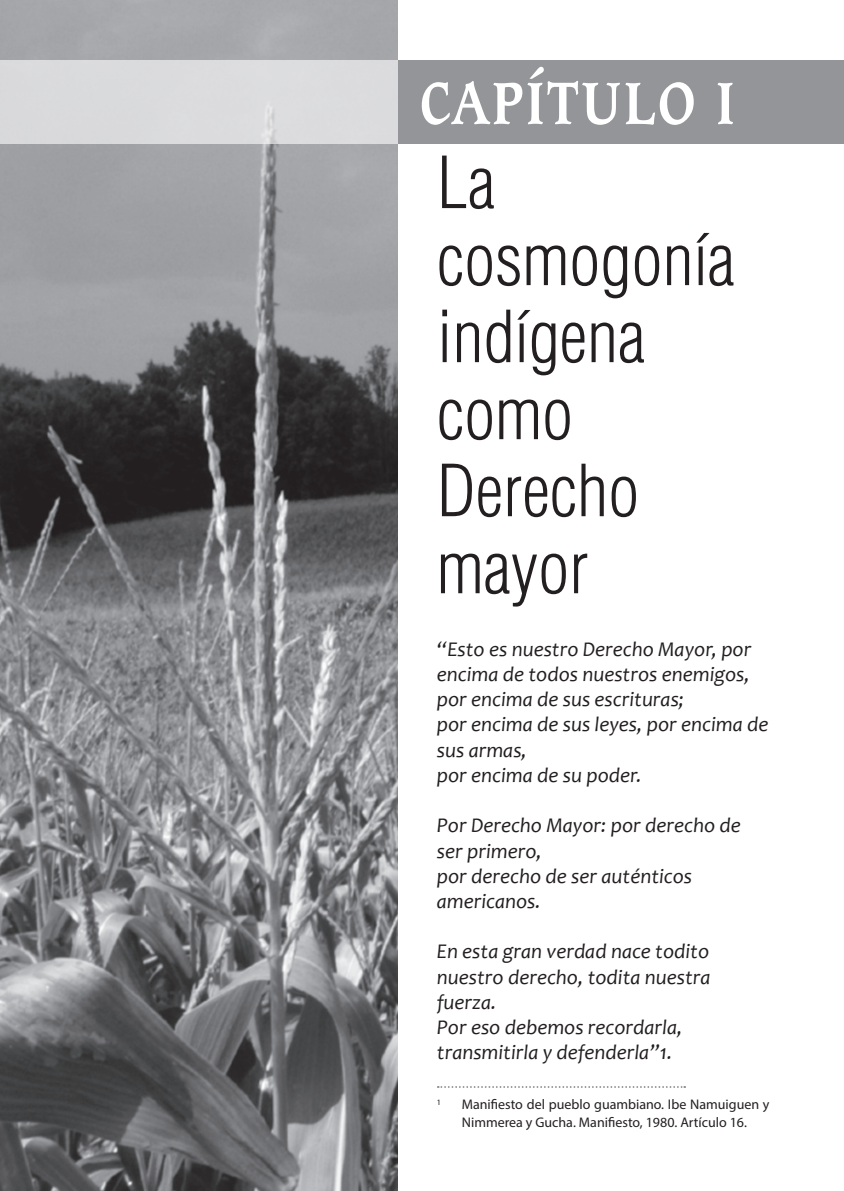
<style>
.page{position:relative;width:844px;height:1191px;background:#fff}
.page>*{position:absolute;margin:0;border:0;box-sizing:border-box;transform-origin:0 0}
.t1{font:300 condensed 70px/77px "Helvetica LT Std";color:#231f20}
.t2{font:700 63px "Caxton BT";letter-spacing:.04em;color:#fff;scale:.87 1}
.t3{font:italic 21px/25.2px "Candara";color:#231f20}
.t4{font:14px/17.5px "Myriad Pro";color:#231f20}
.t5{font:8.22px "Myriad Pro";color:#231f20}
</style>
<div class="page">
<div style="left:301px;top:60px;width:542px;height:84px;background:#939598"></div>
<img style="left:0;top:0;width:397px;height:1191px">
<div style="left:0;top:60px;width:397px;height:84px;background:#dbdbdd"></div>
<svg style="left:437px;top:1086px;width:248px;height:1px"></svg>
<h2 class="t2" style="left:420px;top:63px;width:363px">CAPÍTULO I</h2>
<h1 class="t1" style="left:437px;top:144px;width:299px">La cosmogonía indígena como<br>Derecho mayor</h1>
<p class="t3" style="left:437px;top:636px;width:333px">“Esto es nuestro Derecho Mayor, por encima de todos nuestros enemigos, por encima de sus escrituras;<br>por encima de sus leyes, por encima de sus armas,<br>por encima de su poder.</p>
<p class="t3" style="left:437px;top:812px;width:305px">Por Derecho Mayor: por derecho de ser primero,<br>por derecho de ser auténticos americanos.</p>
<p class="t3" style="left:437px;top:938px;width:275px">En esta gran verdad nace todito nuestro derecho, todita nuestra fuerza.<br>Por eso debemos recordarla, transmitirla y defenderla”1.</p>
<p class="t5" style="left:437px;top:1097px;width:6px">1</p>
<p class="t4" style="left:461px;top:1095px;width:309px">Manifiesto del pueblo guambiano. Ibe Namuiguen y<br>Nimmerea y Gucha. Manifiesto, 1980. Artículo 16.</p>
</div>
